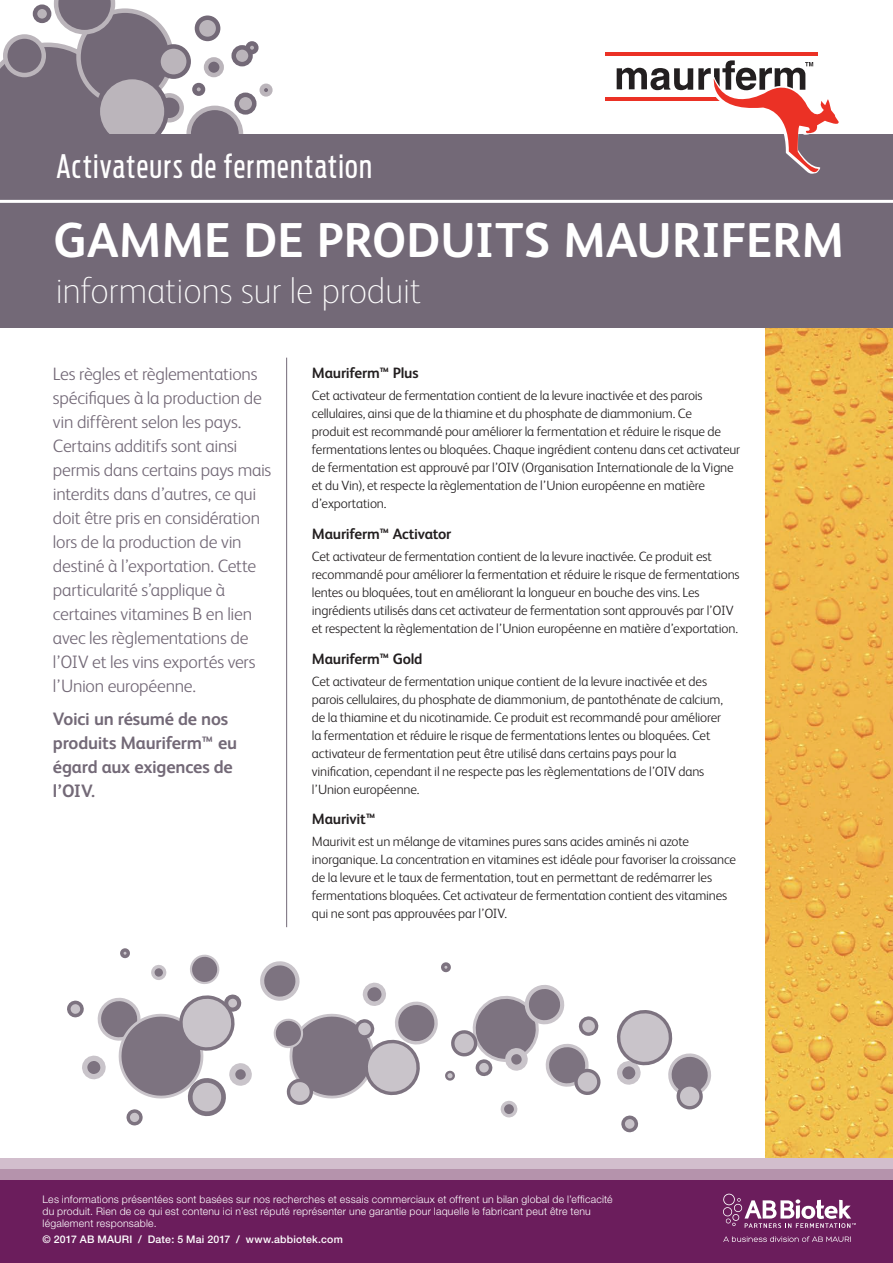
<style>
.page{position:relative;width:893px;height:1263px;background:#fff}
.page>*{position:absolute;margin:0;border:0;box-sizing:border-box;transform-origin:0 0}
.t1{font:700 49.05px "FS Albert";color:#fff}
.t2{font:100 36.6px "FS Albert";letter-spacing:-.01em;color:#fff}
.t3{font:32.1px "Ford Antenna Extra Cond";letter-spacing:.045em;color:#fff}
.t4{font:300 18px/24px "FS Albert";letter-spacing:-.015em;color:#736977}
.t5{font:700 18px/24px "FS Albert";letter-spacing:-.015em;color:#736977}
.t6{font:700 15px "FS Albert";letter-spacing:-.015em;color:#231f20}
.t7{font:300 13.5px/18px "FS Albert";letter-spacing:-.01em;color:#231f20}
.t8{font:300 10.5px/12px "Helvetica Neue";letter-spacing:.02em;color:#fff}
.t9{font:500 10.5px "Helvetica Neue";letter-spacing:.02em;color:#fff}
</style>
<div class="page">
<div style="left:0;top:1158px;width:893px;height:105px;background:#d2becd"></div>
<div style="left:0;top:1169px;width:893px;height:94px;background:#b593ac"></div>
<div style="left:0;top:1180px;width:893px;height:83px;background:#6b1d5c"></div>
<svg style="left:723px;top:1236px;width:128px;height:6px"></svg>
<svg style="left:723px;top:1194px;width:133px;height:34px"></svg>
<img style="left:765px;top:327px;width:128px;height:831px">
<div style="left:189px;top:108px;width:52px;height:52px;background:#736977;border-radius:50%"></div>
<div style="left:186px;top:106px;width:57px;height:56px;border:4px solid #bbb5bb;border-radius:50%"></div>
<div style="left:262px;top:86px;width:8px;height:8px;background:#736977;border-radius:50%"></div>
<div style="left:260px;top:84px;width:13px;height:13px;border:4px solid #bbb5bb;border-radius:50%"></div>
<svg style="left:157px;top:95px;width:25px;height:25px"></svg>
<div style="left:155px;top:93px;width:29px;height:29px;border:4px solid #bbb5bb;border-radius:50%"></div>
<div style="left:0;top:43px;width:106px;height:91px;background:#736977"></div>
<div style="left:79px;top:11px;width:93px;height:93px;background:#736977;border-radius:50%"></div>
<div style="left:76px;top:8px;width:98px;height:98px;border:4px solid #bbb5bb;border-radius:50%"></div>
<svg style="left:54px;top:0;width:61px;height:34px"></svg>
<div style="left:5px;top:37px;width:39px;height:38px;background:#736977;border-radius:50%"></div>
<div style="left:3px;top:34px;width:43px;height:43px;border:4px solid #bbb5bb;border-radius:50%"></div>
<svg style="left:206px;top:59px;width:16px;height:16px"></svg>
<div style="left:204px;top:57px;width:20px;height:20px;border:4px solid #bbb5bb;border-radius:50%"></div>
<div style="left:194px;top:85px;width:9px;height:9px;background:#bbb5bb;border-radius:50%"></div>
<div style="left:192px;top:83px;width:13px;height:13px;border:4px solid #736977;border-radius:50%"></div>
<svg style="left:237px;top:95px;width:17px;height:17px"></svg>
<div style="left:234px;top:93px;width:23px;height:22px;border:4px solid #736977;border-radius:50%"></div>
<svg style="left:248px;top:43px;width:8px;height:9px"></svg>
<div style="left:245px;top:41px;width:14px;height:13px;border:4px solid #736977;border-radius:50%"></div>
<svg style="left:158px;top:46px;width:31px;height:31px"></svg>
<div style="left:156px;top:44px;width:35px;height:35px;border:4px solid #736977;border-radius:50%"></div>
<svg style="left:35px;top:7px;width:14px;height:14px"></svg>
<div style="left:33px;top:4px;width:18px;height:19px;border:4px solid #736977;border-radius:50%"></div>
<div style="left:197px;top:18px;width:21px;height:21px;background:#bbb5bb;border-radius:50%"></div>
<div style="left:195px;top:16px;width:25px;height:25px;border:4px solid #736977;border-radius:50%"></div>
<svg style="left:234px;top:47px;width:17px;height:17px"></svg>
<div style="left:231px;top:45px;width:22px;height:21px;border:4px solid #736977;border-radius:50%"></div>
<div style="left:98px;top:77px;width:68px;height:69px;background:#bbb5bb;border-radius:50%"></div>
<div style="left:96px;top:75px;width:73px;height:73px;border:4px solid #736977;border-radius:50%"></div>
<div style="left:442px;top:964px;width:7px;height:7px;background:#c9c4ca;border-radius:50%"></div>
<div style="left:441px;top:962px;width:10px;height:10px;border:3px solid #7d7380;border-radius:50%"></div>
<div style="left:120px;top:948px;width:10px;height:10px;border:3px solid #7d7380;border-radius:50%"></div>
<div style="left:445px;top:1070px;width:10px;height:11px;border:2px solid #7d7380;border-radius:50%"></div>
<svg style="left:67px;top:952px;width:371px;height:174px"></svg>
<svg style="left:616px;top:1010px;width:95px;height:123px"></svg>
<svg style="left:448px;top:985px;width:153px;height:133px"></svg>
<div style="left:0;top:134px;width:893px;height:193px;background:#736977"></div>
<hr style="left:605px;top:52px;width:212px;height:4px;background:#eb3125">
<hr style="left:605px;top:97px;width:122px;height:3px;background:#eb3125">
<svg style="left:617px;top:60px;width:222px;height:114px"></svg>
<hr style="left:0;top:200px;width:893px;height:3px;background:#fff">
<hr style="left:286px;top:358px;width:1px;height:569px;background:#736977">
<h3 class="t3" style="left:57px;top:140px;width:317px">Activateurs de fermentation</h3>
<h1 class="t1" style="left:53px;top:207px;width:792px">GAMME DE PRODUITS MAURIFERM</h1>
<h2 class="t2" style="left:55px;top:267px;width:367px">informations sur le produit</h2>
<p class="t4" style="left:53px;top:361px;width:220px">Les règles et règlementations spécifiques à la production de vin diffèrent selon les pays.<br>Certains additifs sont ainsi permis dans certains pays mais interdits dans d’autres, ce qui doit être pris en considération lors de la production de vin destiné à l’exportation. Cette particularité s’applique à certaines vitamines B en lien avec les règlementations de l’OIV et les vins exportés vers l’Union européenne.</p>
<h3 class="t5" style="left:53px;top:706px;width:186px">Voici un résumé de nos produits Mauriferm™ eu égard aux exigences de l’OIV.</h3>
<p class="t6" style="left:312px;top:363px;width:108px">Mauriferm™ Plus</p>
<p class="t7" style="left:312px;top:386px;width:430px">Cet activateur de fermentation contient de la levure inactivée et des parois cellulaires, ainsi que de la thiamine et du phosphate de diammonium. Ce<br>produit est recommandé pour améliorer la fermentation et réduire le risque de fermentations lentes ou bloquées. Chaque ingrédient contenu dans cet activateur de fermentation est approuvé par l’OIV (Organisation Internationale de la Vigne et du Vin), et respecte la règlementation de l’Union européenne en matière d’exportation.</p>
<p class="t6" style="left:312px;top:523px;width:141px">Mauriferm™ Activator</p>
<p class="t7" style="left:312px;top:546px;width:429px">Cet activateur de fermentation contient de la levure inactivée. Ce produit est recommandé pour améliorer la fermentation et réduire le risque de fermentations lentes ou bloquées, tout en améliorant la longueur en bouche des vins. Les ingrédients utilisés dans cet activateur de fermentation sont approuvés par l’OIV et respectent la règlementation de l’Union européenne en matière d’exportation.</p>
<p class="t6" style="left:312px;top:648px;width:112px">Mauriferm™ Gold</p>
<p class="t7" style="left:312px;top:671px;width:413px">Cet activateur de fermentation unique contient de la levure inactivée et des parois cellulaires, du phosphate de diammonium, de pantothénate de calcium, de la thiamine et du nicotinamide. Ce produit est recommandé pour améliorer la fermentation et réduire le risque de fermentations lentes ou bloquées. Cet activateur de fermentation peut être utilisé dans certains pays pour la vinification, cependant il ne respecte pas les règlementations de l’OIV dans l’Union européenne.</p>
<p class="t6" style="left:312px;top:809px;width:66px">Maurivit™</p>
<p class="t7" style="left:312px;top:832px;width:426px">Maurivit est un mélange de vitamines pures sans acides aminés ni azote inorganique. La concentration en vitamines est idéale pour favoriser la croissance de la levure et le taux de fermentation, tout en permettant de redémarrer les fermentations bloquées. Cet activateur de fermentation contient des vitamines qui ne sont pas approuvées par l’OIV.</p>
<p class="t8" style="left:43px;top:1193px;width:572px">Les informations présentées sont basées sur nos recherches et essais commerciaux et offrent un bilan global de l’efficacité du produit. Rien de ce qui est contenu ici n’est réputé représenter une garantie pour laquelle le fabricant peut être tenu légalement responsable.</p>
<p class="t9" style="left:43px;top:1233px;width:302px">© 2017 AB MAURI / Date: 5 Mai 2017 / www.abbiotek.com</p>
</div>
